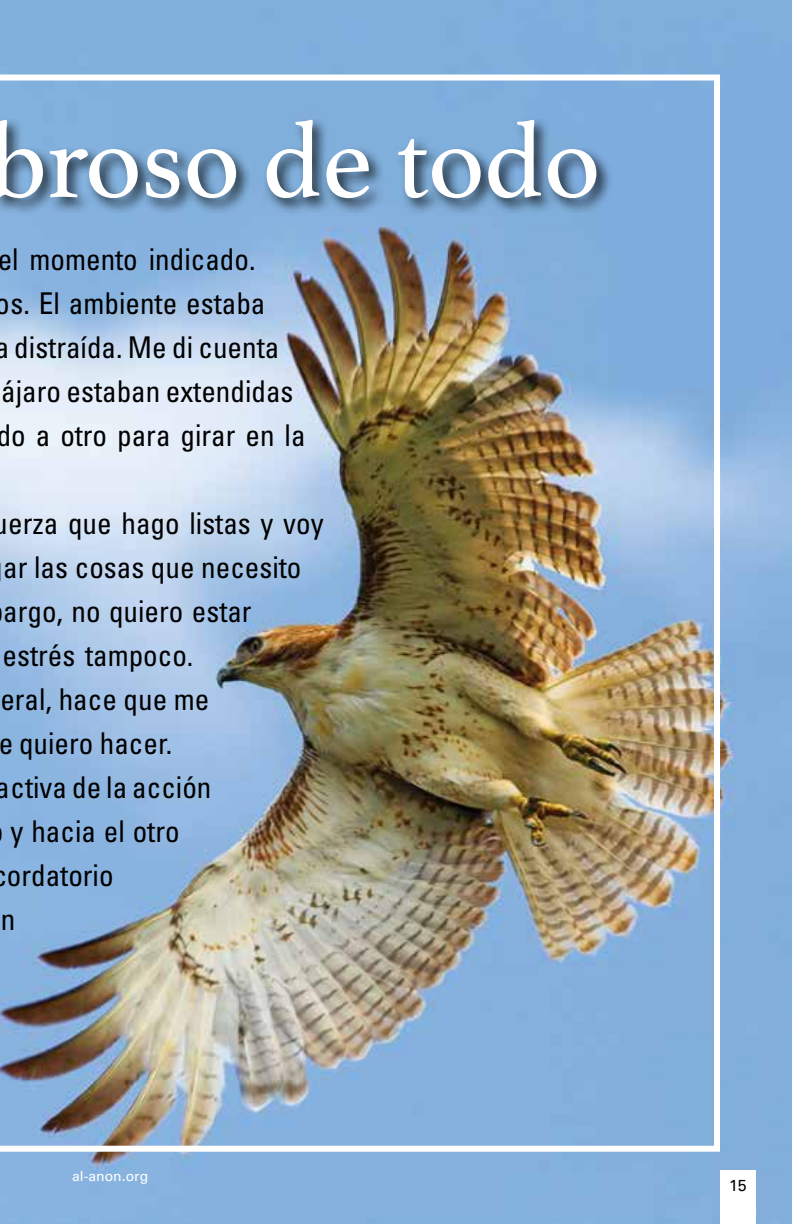
<style>
.page{position:relative;width:792px;height:1224px;background:#fff}
.page>*{position:absolute;margin:0;border:0;box-sizing:border-box;transform-origin:0 0}
.t1{font:110px "Athelas";color:#fff}
.t2{font:condensed 30px/44px "Univers";color:#000}
.t3{font:16px "Univers";color:#000}
.t4{font:14px "Univers";color:#fff}
</style>
<div class="page">
<img style="left:0;top:0;width:792px;height:1224px">
<div style="left:720px;top:1170px;width:36px;height:54px;background:#fff"></div>
<img style="left:0;top:75px;width:720px;height:1077px">
<h1 class="t1" style="left:-13px;top:73px;width:614px">broso de todo</h1>
<p class="t2" style="left:-6px;top:237px;width:313px">el momento indicado.<br>os. El ambiente estaba<br>a distraída. Me di cuenta ájaro estaban extendidas do a otro para girar en la</p>
<p class="t2" style="left:-6px;top:501px;width:331px">uerza que hago listas y voy</p>
<p class="t2" style="left:3px;top:545px;width:300px">ar las cosas que necesito</p>
<p class="t2" style="left:3px;top:589px;width:250px">argo, no quiero estar</p>
<p class="t2" style="left:3px;top:633px;width:192px">estrés tampoco.</p>
<p class="t2" style="left:0;top:677px;width:211px">eral, hace que me</p>
<p class="t2" style="left:-2px;top:721px;width:176px">e quiero hacer.</p>
<p class="t2" style="left:-4px;top:765px;width:217px">activa de la acción</p>
<p class="t2" style="left:11px;top:809px;width:171px">y hacia el otro</p>
<p class="t2" style="left:7px;top:853px;width:108px">ordatorio</p>
<p class="t2" style="left:1px;top:897px;width:16px">n</p>
<p class="t4" style="left:72px;top:1167px;width:78px">al‑anon.org</p>
<p class="t3" style="left:729px;top:1176px;width:19px">15</p>
</div>
